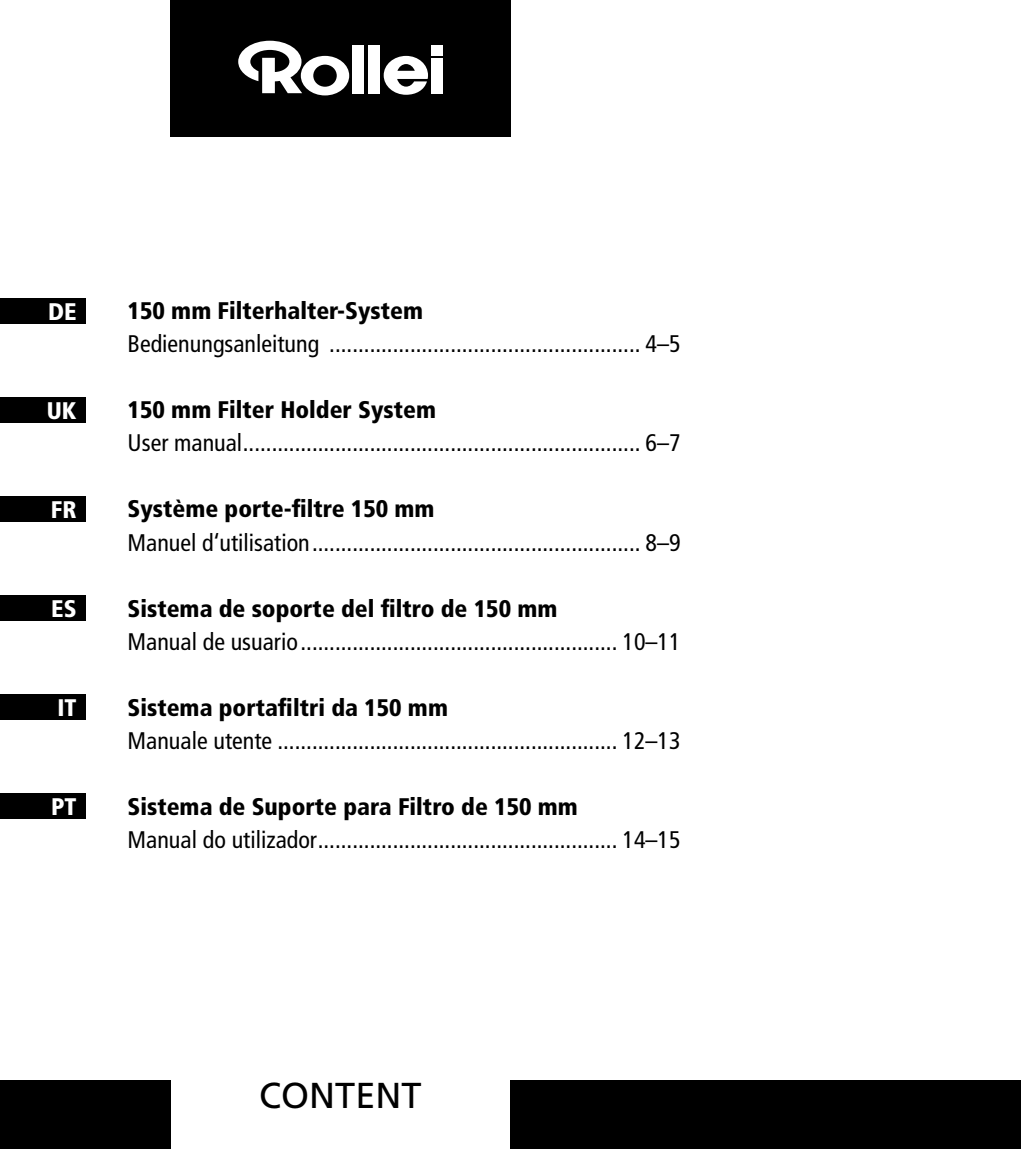
<style>
.page{position:relative;width:1021px;height:1149px;background:#fff}
.page>*{position:absolute;margin:0;border:0;box-sizing:border-box;transform-origin:0 0}
.t1{font:36px "Frutiger LT";color:#000}
.t2{font:condensed 24px "Frutiger LT";color:#000}
.t3{font:900 condensed 24px "Frutiger LT";color:#000}
.t4{font:900 condensed 24px "Frutiger LT";color:#fff}
</style>
<div class="page">
<div style="left:0;top:298px;width:85px;height:25px;background:#000"></div>
<div style="left:0;top:397px;width:85px;height:25px;background:#000"></div>
<div style="left:0;top:496px;width:85px;height:25px;background:#000"></div>
<div style="left:0;top:595px;width:85px;height:25px;background:#000"></div>
<div style="left:0;top:694px;width:85px;height:25px;background:#000"></div>
<div style="left:0;top:793px;width:85px;height:25px;background:#000"></div>
<div style="left:170px;top:0;width:340px;height:136px;background:#000"></div>
<div style="left:0;top:1080px;width:170px;height:68px;background:#000"></div>
<svg style="left:383px;top:56px;width:45px;height:39px"></svg>
<div style="left:353px;top:45px;width:11px;height:48px;background:#fff"></div>
<div style="left:368px;top:45px;width:12px;height:48px;background:#fff"></div>
<div style="left:431px;top:45px;width:11px;height:10px;background:#fff"></div>
<div style="left:431px;top:58px;width:11px;height:35px;background:#fff"></div>
<svg style="left:238px;top:41px;width:111px;height:54px"></svg>
<div style="left:510px;top:1080px;width:510px;height:68px;background:#000"></div>
<p class="t4" style="left:48px;top:297px;width:30px">DE</p>
<p class="t3" style="left:128px;top:296px;width:297px">150 mm Filterhalter-System</p>
<p class="t2" style="left:128px;top:330px;width:554px">Bedienungsanleitung ...................................................... 4–5</p>
<p class="t4" style="left:47px;top:396px;width:31px">UK</p>
<p class="t3" style="left:128px;top:395px;width:310px">150 mm Filter Holder System</p>
<p class="t2" style="left:128px;top:429px;width:554px">User manual..................................................................... 6–7</p>
<p class="t4" style="left:51px;top:495px;width:27px">FR</p>
<p class="t3" style="left:128px;top:494px;width:308px">Système porte-filtre 150 mm</p>
<p class="t2" style="left:128px;top:528px;width:554px">Manuel d‘utilisation......................................................... 8–9</p>
<p class="t4" style="left:51px;top:594px;width:27px">ES</p>
<p class="t3" style="left:128px;top:593px;width:431px">Sistema de soporte del filtro de 150 mm</p>
<p class="t2" style="left:128px;top:627px;width:554px">Manual de usuario....................................................... 10–11</p>
<p class="t4" style="left:57px;top:693px;width:21px">IT</p>
<p class="t3" style="left:128px;top:692px;width:322px">Sistema portafiltri da 150 mm</p>
<p class="t2" style="left:128px;top:726px;width:554px">Manuale utente ........................................................... 12–13</p>
<p class="t4" style="left:51px;top:792px;width:27px">PT</p>
<p class="t3" style="left:128px;top:791px;width:452px">Sistema de Suporte para Filtro de 150 mm</p>
<p class="t2" style="left:128px;top:825px;width:554px">Manual do utilizador.................................................... 14–15</p>
<h1 class="t1" style="left:259px;top:1073px;width:164px">CONTENT</h1>
</div>
